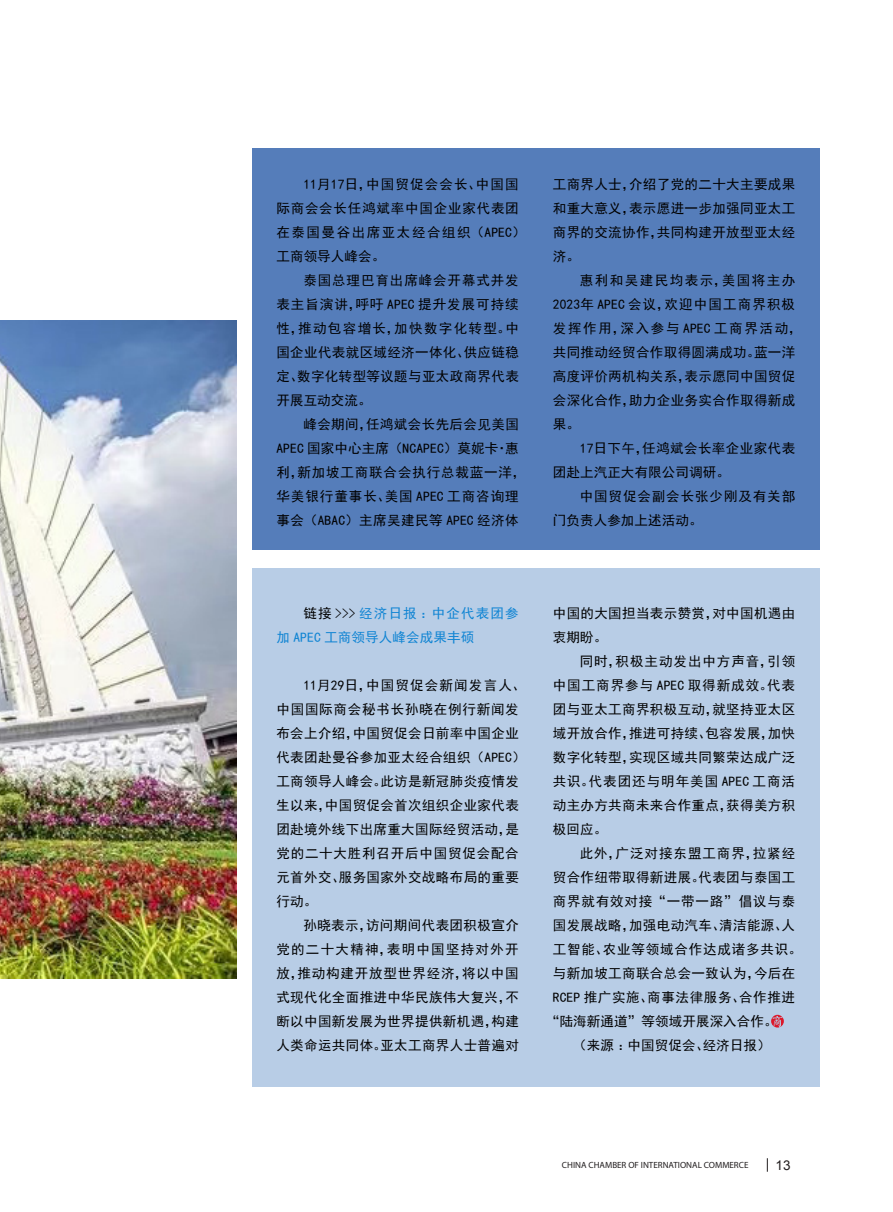
<style>
.page{position:relative;width:893px;height:1212px;background:#fff}
.page>*{position:absolute;margin:0;border:0;box-sizing:border-box;transform-origin:0 0}
.正文{font:13.5px/24px "Sim Hei";letter-spacing:.03em;color:#000;text-align:justify}
.正文-2{font:13.5px/24px "Sim Hei";letter-spacing:.06em;color:#000}
.正文-3{font:13.5px/24px "Sim Hei";letter-spacing:.01em;color:#000}
.正文-4{font:13.5px/24px "Sim Hei";letter-spacing:.07em;color:#000}
.正文-5{font:13.5px/24px "Sim Hei";letter-spacing:.01em;color:#0f84d3}
.正文-6{font:13.5px "Sim Hei";letter-spacing:.05em;color:#000}
.正文-7{font:13.5px "Sim Hei";letter-spacing:.065em;color:#000}
.t1{font:13.5px "Arial";color:#231f20}
.t2{font:9px "Myriad Pro";color:#231f20}
.s1{color:#000}
</style>
<div class="page">
<svg style="left:767px;top:1158px;width:1px;height:14px"></svg>
<div style="left:252px;top:568px;width:568px;height:518px;background:#b8cde6"></div>
<div style="left:252px;top:149px;width:568px;height:401px;background:#557dba"></div>
<svg style="left:771px;top:1015px;width:13px;height:12px"></svg>
<img style="left:0;top:320px;width:236px;height:658px">
<p class="正文-2" style="left:276px;top:172px;width:251px;text-indent:27px">11月17日，中国贸促会会长、中国国际商会会长任鸿斌率中国企业家代表团在泰国曼谷出席亚太经合组织（APEC）工商领导人峰会。</p>
<p class="正文" style="left:276px;top:268px;width:244px;text-indent:27px">泰国总理巴育出席峰会开幕式并发表主旨演讲，呼吁 APEC 提升发展可持续性，推动包容增长，加快数字化转型。中国企业代表就区域经济一体化、供应链稳定、数字化转型等议题与亚太政商界代表开展互动交流。</p>
<p class="正文" style="left:276px;top:412px;width:251px;text-align:left;text-indent:27px">峰会期间，任鸿斌会长先后会见美国<br>APEC 国家中心主席（NCAPEC）莫妮卡·惠利，新加坡工商联合会执行总裁蓝一洋，华美银行董事长、美国 APEC 工商咨询理事会（ABAC）主席吴建民等 APEC 经济体</p>
<p class="正文-5" style="left:276px;top:601px;width:244px;text-indent:27px"><span class="s1">链接 &gt;&gt;&gt;</span> 经济日报：中企代表团参加 APEC 工商领导人峰会成果丰硕</p>
<p class="正文" style="left:276px;top:673px;width:251px;text-align:left;text-indent:27px">11月29日，中国贸促会新闻发言人、中国国际商会秘书长孙晓在例行新闻发布会上介绍，中国贸促会日前率中国企业代表团赴曼谷参加亚太经合组织（APEC）工商领导人峰会。此访是新冠肺炎疫情发生以来，中国贸促会首次组织企业家代表团赴境外线下出席重大国际经贸活动，是党的二十大胜利召开后中国贸促会配合元首外交、服务国家外交战略布局的重要行动。</p>
<p class="正文" style="left:276px;top:913px;width:244px;text-indent:27px">孙晓表示，访问期间代表团积极宣介党的二十大精神，表明中国坚持对外开放，推动构建开放型世界经济，将以中国式现代化全面推进中华民族伟大复兴，不断以中国新发展为世界提供新机遇，构建人类命运共同体。亚太工商界人士普遍对</p>
<p class="正文" style="left:553px;top:172px;width:244px">工商界人士，介绍了党的二十大主要成果和重大意义，表示愿进一步加强同亚太工商界的交流协作，共同构建开放型亚太经济。</p>
<p class="正文" style="left:553px;top:268px;width:251px;text-align:left;text-indent:27px">惠利和吴建民均表示，美国将主办<br>2023年 APEC 会议，欢迎中国工商界积极发挥作用，深入参与 APEC 工商界活动，共同推动经贸合作取得圆满成功。蓝一洋高度评价两机构关系，表示愿同中国贸促会深化合作，助力企业务实合作取得新成果。</p>
<p class="正文-3" style="left:553px;top:436px;width:244px;text-indent:27px">17日下午，任鸿斌会长率企业家代表团赴上汽正大有限公司调研。</p>
<p class="正文-4" style="left:553px;top:484px;width:244px;text-indent:27px">中国贸促会副会长张少刚及有关部门负责人参加上述活动。</p>
<p class="正文" style="left:553px;top:601px;width:244px">中国的大国担当表示赞赏，对中国机遇由衷期盼。</p>
<p class="正文" style="left:553px;top:649px;width:244px;text-indent:27px">同时，积极主动发出中方声音，引领中国工商界参与 APEC 取得新成效。代表团与亚太工商界积极互动，就坚持亚太区域开放合作，推进可持续、包容发展，加快数字化转型，实现区域共同繁荣达成广泛共识。代表团还与明年美国 APEC 工商活动主办方共商未来合作重点，获得美方积极回应。</p>
<p class="正文-4" style="left:580px;top:841px;width:217px">此外，广泛对接东盟工商界，拉紧经</p>
<p class="正文" style="left:553px;top:865px;width:244px">贸合作纽带取得新进展。代表团与泰国工</p>
<p class="正文-7" style="left:553px;top:894px;width:244px">商界就有效对接“一带一路”倡议与泰</p>
<p class="正文" style="left:553px;top:913px;width:244px">国发展战略，加强电动汽车、清洁能源、人</p>
<p class="正文-2" style="left:553px;top:937px;width:251px">工智能、农业等领域合作达成诸多共识。</p>
<p class="正文" style="left:553px;top:961px;width:244px">与新加坡工商联合总会一致认为，今后在</p>
<p class="正文-6" style="left:553px;top:990px;width:244px">RCEP 推广实施、商事法律服务、合作推进</p>
<p class="正文-3" style="left:546px;top:1009px;width:233px">“陆海新通道”等领域开展深入合作。</p>
<p class="正文-3" style="left:573px;top:1033px;width:199px">（来源：中国贸促会、经济日报）</p>
<p class="t2" style="left:562px;top:1159px;width:188px">CHINA CHAMBER OF INTERNATIONAL COMMERCE</p>
<p class="t1" style="left:775px;top:1156px;width:17px">13</p>
</div>
